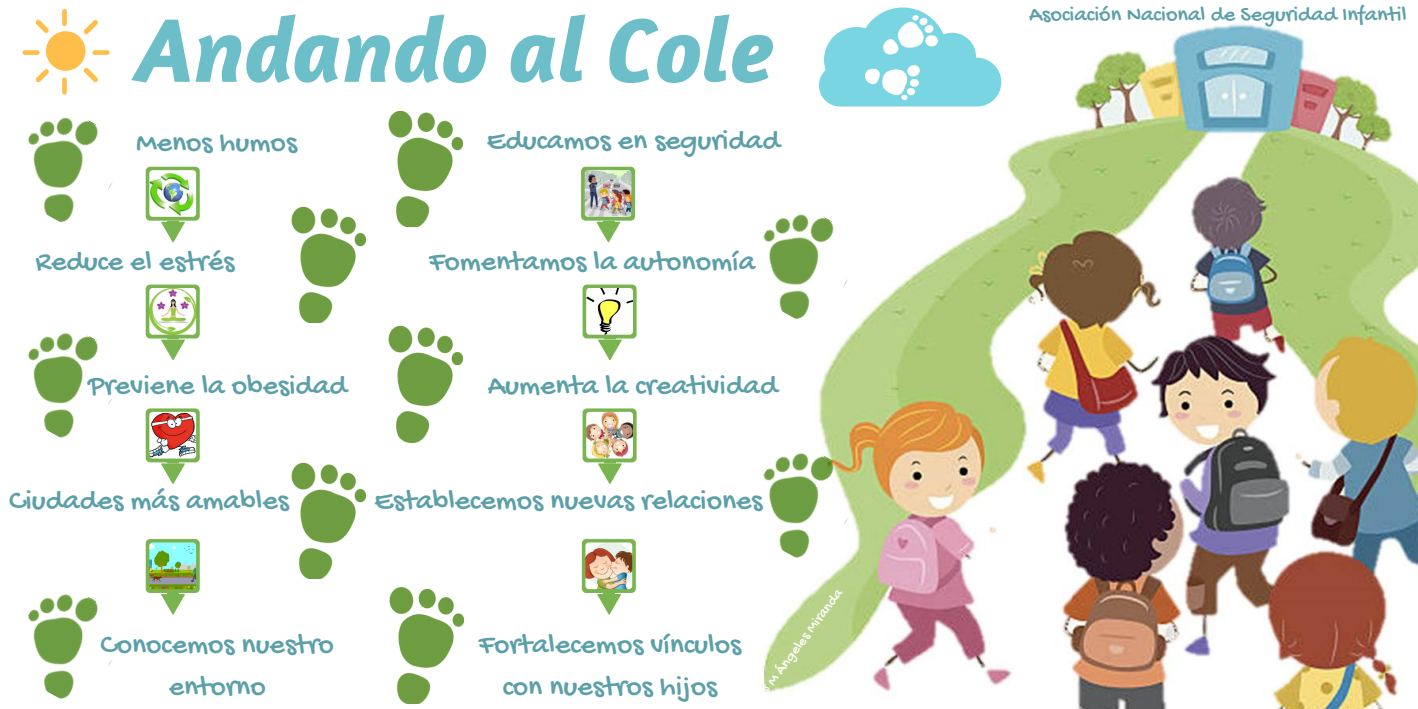
<style>
.page{position:relative;width:1418px;height:709px;background:#fff}
.page>*{position:absolute;margin:0;border:0;box-sizing:border-box;transform-origin:0 0}
.t1{font:italic 700 92.9px "Amaranth";color:#6cbec9}
.t2{font:29.7px/41.3px "Gochi Hand";color:#5ba0a9;text-align:center}
.t3{font:22.3px "Gochi Hand";color:#5ba0a9}
.t4{font:14.9px "Gochi Hand";color:#fff}
</style>
<div class="page">
<img style="left:174px;top:7px;width:1243px;height:702px">
<img style="left:27px;top:117px;width:86px;height:106px">
<img style="left:281px;top:205px;width:84px;height:118px">
<img style="left:27px;top:333px;width:86px;height:105px">
<img style="left:281px;top:461px;width:84px;height:117px">
<img style="left:380px;top:585px;width:84px;height:118px">
<img style="left:27px;top:594px;width:86px;height:105px">
<img style="left:736px;top:197px;width:132px;height:135px">
<img style="left:378px;top:324px;width:84px;height:118px">
<img style="left:736px;top:435px;width:132px;height:135px">
<img style="left:378px;top:109px;width:84px;height:118px">
<div style="left:62px;top:77px;width:5px;height:18px;background:#ffbd4a;border-radius:2px"></div>
<div style="left:62px;top:9px;width:5px;height:17px;background:#ffbd4a;border-radius:2px"></div>
<div style="left:23px;top:50px;width:17px;height:5px;background:#ffbd4a;border-radius:2px"></div>
<div style="left:92px;top:50px;width:18px;height:5px;background:#ffbd4a;border-radius:2px"></div>
<svg style="left:84px;top:20px;width:14px;height:14px"></svg>
<svg style="left:36px;top:69px;width:13px;height:13px"></svg>
<svg style="left:84px;top:68px;width:14px;height:14px"></svg>
<svg style="left:36px;top:20px;width:13px;height:13px"></svg>
<div style="left:46px;top:31px;width:39px;height:40px;background:#ffbd4a;border-radius:50%"></div>
<svg style="left:819px;top:8px;width:182px;height:99px"></svg>
<svg style="left:146px;top:167px;width:54px;height:75px"></svg>
<img style="left:149px;top:170px;width:47px;height:47px;border-radius:3px">
<svg style="left:146px;top:284px;width:54px;height:76px"></svg>
<img style="left:149px;top:288px;width:47px;height:47px;border-radius:3px">
<svg style="left:146px;top:408px;width:54px;height:76px"></svg>
<img style="left:149px;top:412px;width:47px;height:46px;border-radius:3px">
<svg style="left:146px;top:539px;width:54px;height:75px"></svg>
<img style="left:149px;top:542px;width:47px;height:47px;border-radius:3px">
<svg style="left:581px;top:167px;width:54px;height:75px"></svg>
<img style="left:584px;top:170px;width:47px;height:47px;border-radius:3px">
<svg style="left:582px;top:284px;width:54px;height:76px"></svg>
<img style="left:586px;top:288px;width:47px;height:47px;border-radius:3px">
<svg style="left:582px;top:408px;width:54px;height:76px"></svg>
<img style="left:586px;top:412px;width:47px;height:46px;border-radius:3px">
<svg style="left:582px;top:539px;width:53px;height:75px"></svg>
<img style="left:585px;top:542px;width:47px;height:47px;border-radius:3px">
<img style="left:865px;top:15px;width:72px;height:84px">
<h1 class="t1" style="left:137px;top:-7px;width:638px">Andando al Cole</h1>
<p class="t2" style="left:136px;top:124px;width:162px">Menos humos</p>
<p class="t2" style="left:487px;top:122px;width:294px">Educamos en seguridad</p>
<p class="t2" style="left:35px;top:243px;width:200px">Reduce el estrés</p>
<p class="t2" style="left:429px;top:243px;width:327px">Fomentamos la autonomía</p>
<p class="t2" style="left:88px;top:366px;width:260px">Previene la obesidad</p>
<p class="t2" style="left:487px;top:367px;width:291px">Aumenta la creatividad</p>
<p class="t2" style="left:9px;top:482px;width:281px">Ciudades más amables</p>
<p class="t2" style="left:101px;top:626px;width:235px">Conocemos nuestro entorno</p>
<p class="t2" style="left:374px;top:482px;width:389px">Establecemos nuevas relaciones</p>
<p class="t2" style="left:479px;top:626px;width:264px">Fortalecemos vínculos con nuestros hijos</p>
<p class="t4" style="left:755px;top:689px;width:132px;rotate:-53deg">© M Ángeles Miranda</p>
<p class="t3" style="left:1029px;top:2px;width:379px">Asociación Nacional de Seguridad Infantil</p>
</div>
